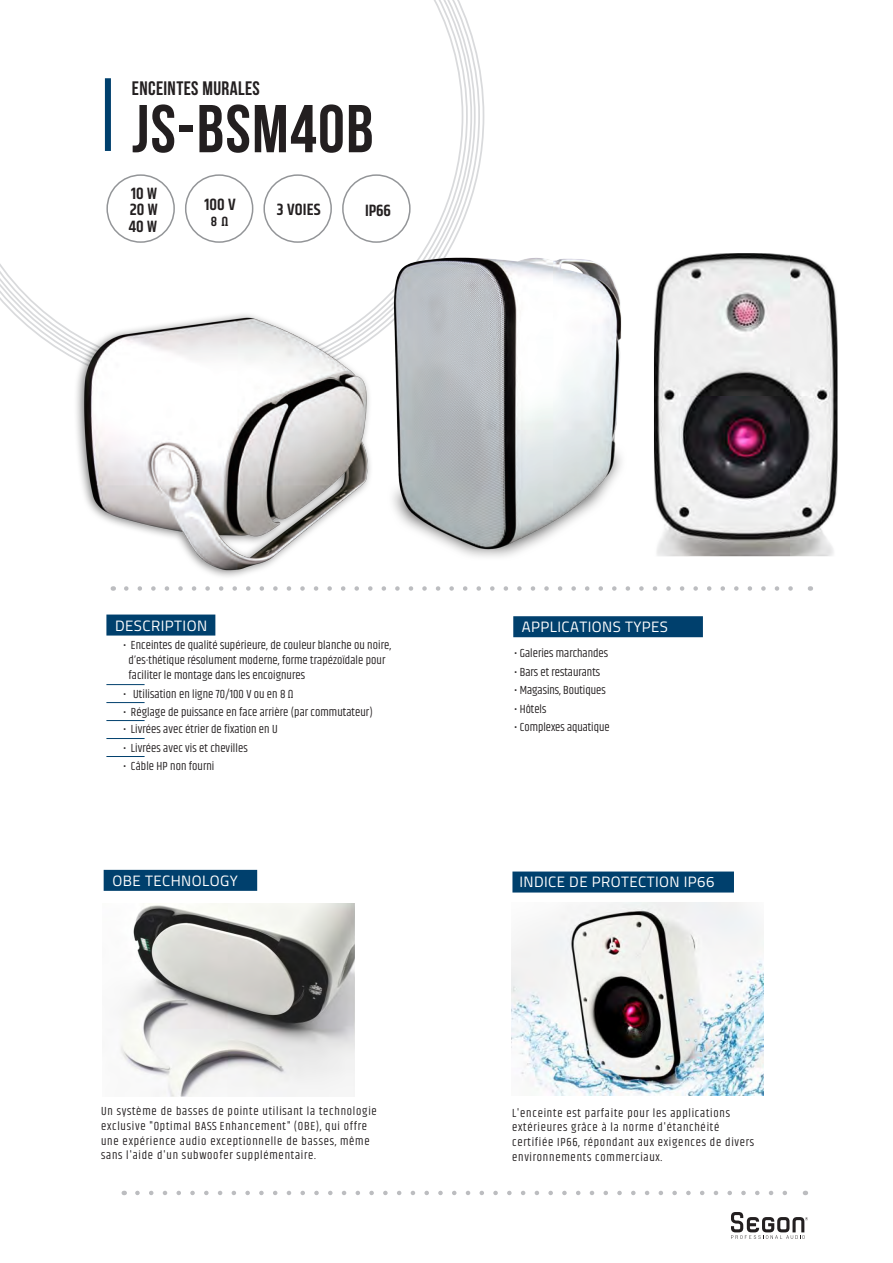
<style>
.page{position:relative;width:893px;height:1263px;background:#fff}
.page>*{position:absolute;margin:0;border:0;box-sizing:border-box;transform-origin:0 0}
.t1{font:67.5px "Bebas Neue";letter-spacing:.02em;color:#231f20}
.t2{font:19.5px "Bebas Neue";letter-spacing:.02em;color:#231f20}
.t3{font:600 16.5px/16.5px "Khand";letter-spacing:.005em;color:#231f20;text-align:justify}
.t4{font:15px "Titillium Web";letter-spacing:.03em;color:#fff}
.t5{font:600 13.5px "Khand";color:#231f20}
.t6{font:12px/15px "Khand";letter-spacing:.005em;color:#231f20}
.t7{font:12px/14.7px "Khand";letter-spacing:.065em;color:#231f20}
.s1{font-style:inherit}
</style>
<div class="page">
<svg style="left:0;top:0;width:476px;height:347px"></svg>
<div style="left:105px;top:78px;width:6px;height:73px;background:#00406d"></div>
<div style="left:342px;top:174px;width:69px;height:69px;border:2px solid #939598;border-radius:50%"></div>
<div style="left:263px;top:174px;width:69px;height:69px;border:2px solid #939598;border-radius:50%"></div>
<div style="left:185px;top:174px;width:68px;height:69px;border:2px solid #939598;border-radius:50%"></div>
<div style="left:106px;top:174px;width:69px;height:69px;border:2px solid #939598;border-radius:50%"></div>
<div style="left:513px;top:616px;width:190px;height:21px;background:#00406d"></div>
<div style="left:106px;top:614px;width:109px;height:21px;background:#00406d"></div>
<hr style="left:106px;top:684px;width:39px;height:1px;background:#00406d">
<hr style="left:106px;top:702px;width:39px;height:1px;background:#00406d">
<hr style="left:106px;top:720px;width:39px;height:1px;background:#00406d">
<hr style="left:106px;top:738px;width:39px;height:1px;background:#00406d">
<hr style="left:106px;top:756px;width:39px;height:1px;background:#00406d">
<svg style="left:137px;top:1191px;width:650px;height:4px"></svg>
<svg style="left:731px;top:1212px;width:77px;height:27px"></svg>
<svg style="left:126px;top:586px;width:410px;height:5px"></svg>
<img style="left:120px;top:903px;width:234px;height:194px">
<img style="left:511px;top:902px;width:253px;height:194px">
<div style="left:512px;top:871px;width:222px;height:22px;background:#00406d"></div>
<div style="left:104px;top:868px;width:153px;height:25px;background:#00406d"></div>
<img style="left:54px;top:301px;width:315px;height:276px">
<img style="left:369px;top:246px;width:172px;height:311px">
<img style="left:541px;top:253px;width:297px;height:385px">
<h2 class="t2" style="left:132px;top:77px;width:129px">ENCEINTES <span class="s1">MURALES</span></h2>
<h1 class="t1" style="left:132px;top:92px;width:243px">JS-BSM40B</h1>
<h3 class="t3" style="left:129px;top:186px;width:30px"><span class="s1">10</span> W <span class="s1">2</span>0 W <span class="s1">4</span>0 W</h3>
<h3 class="t3" style="left:204px;top:197px;width:33px">100 V</h3>
<p class="t5" style="left:211px;top:212px;width:19px">8 Ω</p>
<h3 class="t3" style="left:277px;top:202px;width:45px"><span class="s1">3</span> VOIES</h3>
<h3 class="t3" style="left:365px;top:203px;width:27px">IP6<span class="s1">6</span></h3>
<p class="t4" style="left:115px;top:614px;width:94px">DESCRIPTION</p>
<p class="t4" style="left:522px;top:616px;width:148px">APPLICATIONS TYPES</p>
<p class="t6" style="left:129px;top:639px;width:264px;text-indent:-6px">• Enceintes de qualité supérieure, de couleur blanche ou noire, d’es-thétique résolument moderne, forme trapézoïdale pour faciliter le montage dans les encoignures</p>
<p class="t6" style="left:123px;top:687px;width:172px">• Utilisation en ligne 70/100 V ou en 8 Ω</p>
<p class="t6" style="left:123px;top:705px;width:251px">• Réglage de puissance en face arrière (par commutateur)</p>
<p class="t6" style="left:123px;top:722px;width:156px">• Livrées avec étrier de fixation en U</p>
<p class="t6" style="left:123px;top:741px;width:126px">• Livrées avec vis et chevilles</p>
<p class="t6" style="left:123px;top:759px;width:93px">• Câble HP non fourni</p>
<p class="t6" style="left:514px;top:646px;width:96px">• Galeries marchandes</p>
<p class="t6" style="left:514px;top:665px;width:88px">• Bars et restaurants</p>
<p class="t6" style="left:514px;top:684px;width:93px">• Magasins, Boutiques</p>
<p class="t6" style="left:514px;top:702px;width:34px">• Hôtels</p>
<p class="t6" style="left:514px;top:720px;width:97px">• Complexes aquatique</p>
<p class="t4" style="left:112px;top:870px;width:127px">OBE TECHNOLOGY</p>
<p class="t4" style="left:519px;top:871px;width:196px">INDICE DE PROTECTION IP66</p>
<p class="t7" style="left:101px;top:1105px;width:277px">Un système de basses de pointe utilisant la technologie exclusive "Optimal BASS Enhancement" (OBE), qui offre une expérience audio exceptionnelle de basses, même sans l'aide d'un subwoofer supplémentaire.</p>
<p class="t7" style="left:512px;top:1106px;width:244px">L'enceinte est parfaite pour les applications extérieures grâce à la norme d'étanchéité certifiée IP66, répondant aux exigences de divers environnements commerciaux.</p>
</div>
